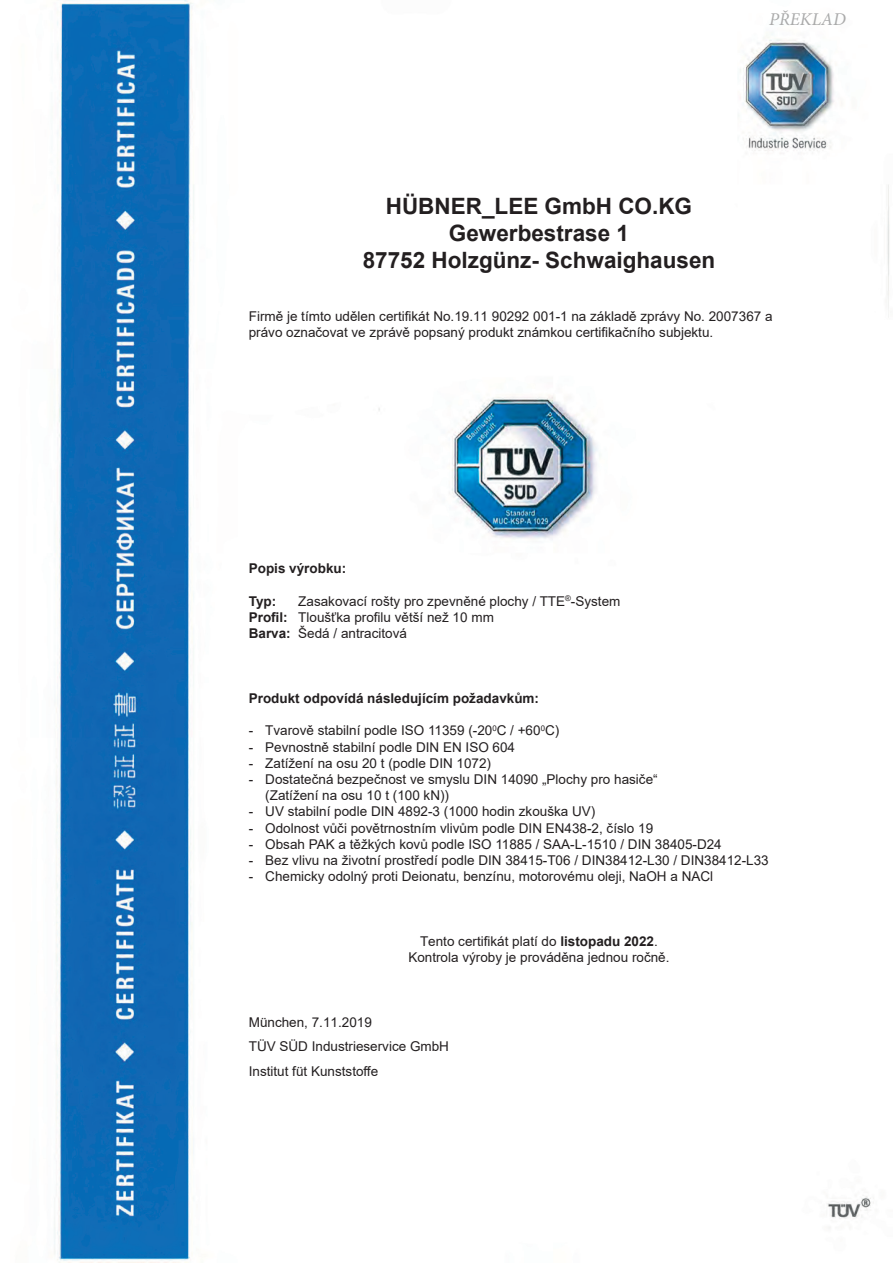
<style>
.page{position:relative;width:893px;height:1263px;background:#fff}
.page>*{position:absolute;margin:0;border:0;box-sizing:border-box;transform-origin:0 0}
.t1{font:700 22.5px/27px "Arial";color:#231f20;text-align:center}
.t2{font:italic 18px "Minion Pro";color:#aaa}
.t3{font:13.5px/16.2px "Arial";color:#231f20}
.t4{font:700 13.5px "Arial";color:#231f20}
.s1{font-weight:700}
.s2{font-style:inherit}
</style>
<div class="page">
<img style="left:54px;top:0;width:835px;height:1263px">
<h2 class="t2" style="left:769px;top:6px;width:78px">PŘEKLAD</h2>
<h1 class="t1" style="left:363px;top:193px;width:354px">HÜBNER_LEE GmbH CO.KG<br>Gewerbestrase 1<br>87752 Holzgünz- Schwaighausen</h1>
<p class="t3" style="left:249px;top:308px;width:525px">Firmě je tímto udělen certifikát No.19.11 90292 001-1 na základě zprávy No. 2007367 a právo označovat ve zprávě popsaný produkt známkou certifikačního subjektu.</p>
<p class="t4" style="left:249px;top:559px;width:99px">Popis výrobku:</p>
<p class="t4" style="left:249px;top:591px;width:29px">Typ:</p>
<p class="t3" style="left:249px;top:593px;width:373px;text-indent:50px">Zasakovací rošty pro zpevněné plochy / TTE<sup>®</sup>-System<br><span class="s1">Profil:</span> Tloušťka profilu větší než 10 mm<br><span class="s1">Barva:</span> Šedá / antracitová</p>
<p class="t4" style="left:249px;top:689px;width:292px">Produkt odpovídá následujícím požadavkům:</p>
<p class="t3" style="left:249px;top:722px;width:312px">- Tvarově stabilní podle ISO 11359 (-20<sup>0</sup>C / +60<sup>0</sup>C)</p>
<p class="t3" style="left:249px;top:738px;width:268px">- Pevnostně stabilní podle DIN EN ISO 604</p>
<p class="t3" style="left:249px;top:755px;width:244px">- Zatížení na osu 20 t (podle DIN 1072)</p>
<p class="t3" style="left:265px;top:771px;width:394px;text-indent:-16px">- Dostatečná bezpečnost ve smyslu DIN 14090 „Plochy pro hasiče“ (Zatížení na osu 10 t (100 kN))</p>
<p class="t3" style="left:249px;top:803px;width:348px">- UV stabilní podle DIN 4892-3 (1000 hodin zkouška UV)</p>
<p class="t3" style="left:249px;top:819px;width:406px">- Odolnost vůči povětrnostním vlivům podle DIN EN438-2, číslo 19</p>
<p class="t3" style="left:249px;top:836px;width:474px">- Obsah PAK a těžkých kovů podle ISO 11885 / SAA-L-1510 / DIN 38405-D24</p>
<p class="t3" style="left:249px;top:852px;width:521px">- Bez vlivu na životní prostředí podle DIN 38415-T06 / DIN38412-L30 / DIN38412-L33</p>
<p class="t3" style="left:249px;top:868px;width:466px">- Chemicky odolný proti Deionatu, benzínu, motorovému oleji, NaOH a NACl</p>
<p class="t3" style="left:408px;top:933px;width:263px;text-align:center">Tento certifikát platí do <span class="s1">listopadu 202</span><span class="s1">2</span>.<br>Kontrola výroby je prováděna jednou ročně.</p>
<p class="t3" style="left:249px;top:1010px;width:202px;line-height:24.3px">München, 7.11.20<span class="s2">19<br></span>TÜV SÜD Industrieservice GmbH<br>Institut füt Kunststoffe</p>
</div>
